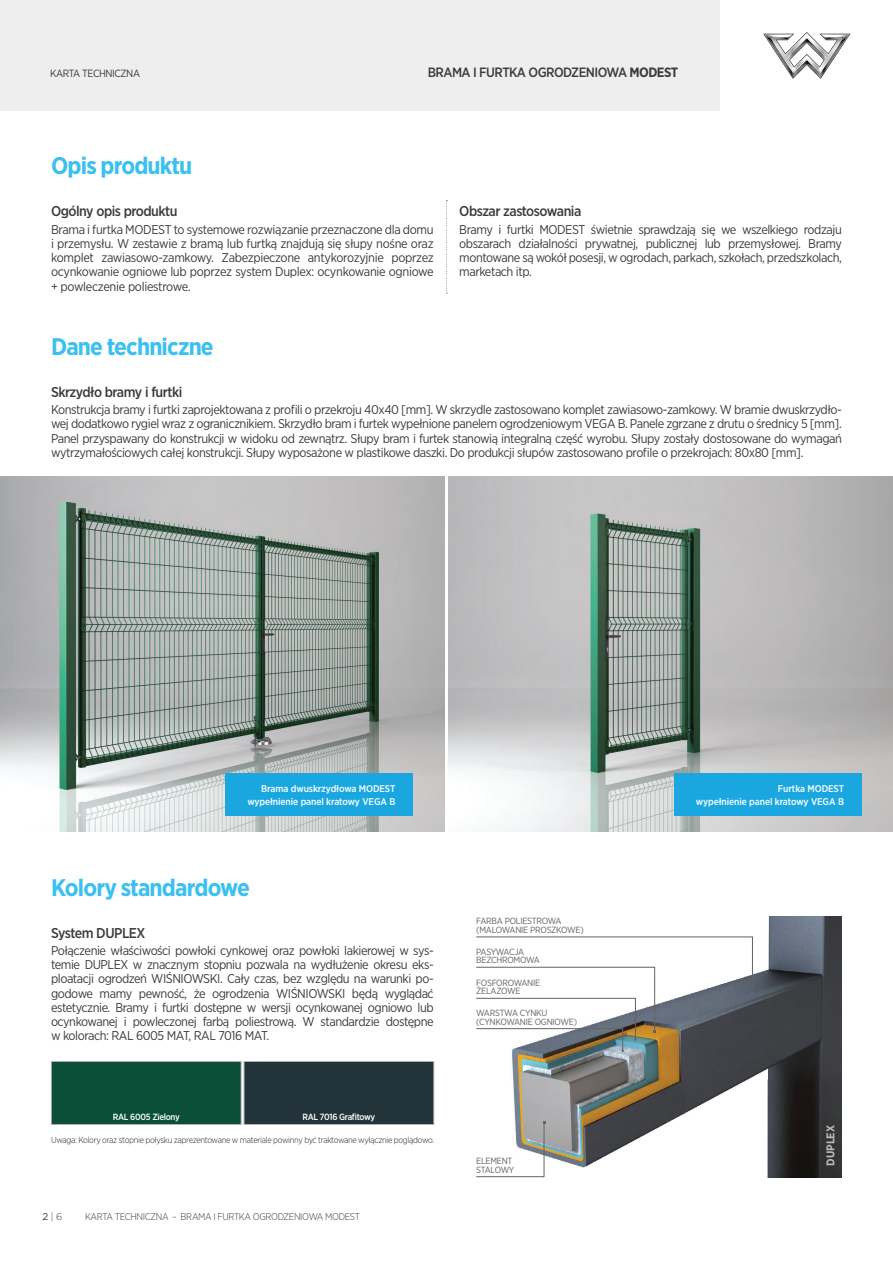
<style>
.page{position:relative;width:893px;height:1263px;background:#fff}
.page>*{position:absolute;margin:0;border:0;box-sizing:border-box;transform-origin:0 0}
.t1{font:700 24px "Gotham Narrow";letter-spacing:-.035em;color:#3bc0ef}
.t2{font:500 14.25px "Gotham Narrow";letter-spacing:-.035em;color:#3c3c3b}
.t3{font:500 13.5px "Gotham Narrow";letter-spacing:-.04em;color:#3c3c3b}
.t4{font:12.75px/14.2px "Gotham Narrow";letter-spacing:-.035em;color:#3c3c3b;text-align:justify}
.t5{font:700 11.25px "Gotham Narrow";letter-spacing:-.01em;color:#bcbcbb}
.t6{font:10.5px "Gotham Narrow";letter-spacing:-.04em;color:#3c3c3b}
.t7{font:500 9.75px/12.8px "Gotham Narrow";letter-spacing:-.01em;color:#fff;text-align:right}
.t8{font:300 9.75px "Gotham Narrow";letter-spacing:-.035em;color:#3c3c3b}
.t9{font:300 9.75px "Gotham";color:#3c3c3b}
.t10{font:9px/8.7px "Gotham Narrow";letter-spacing:-.025em;color:#636363}
.t11{font:500 9px "Gotham Narrow";letter-spacing:-.035em;color:#fff}
.t12{font:300 8.7px "Gotham Narrow";letter-spacing:-.035em;color:#231f20}
.s1{font-weight:700}
.s2{font-weight:400}
</style>
<div class="page">
<img style="left:0;top:477px;width:444px;height:355px">
<img style="left:449px;top:477px;width:444px;height:355px">
<div style="left:0;top:0;width:721px;height:111px;background:#eeeeef"></div>
<div style="left:225px;top:773px;width:187px;height:43px;background:#1aa7e0"></div>
<svg style="left:446px;top:200px;width:1px;height:94px"></svg>
<div style="left:674px;top:773px;width:187px;height:43px;background:#1aa7e0"></div>
<svg style="left:763px;top:32px;width:87px;height:47px"></svg>
<img style="left:476px;top:917px;width:366px;height:261px">
<div style="left:51px;top:1061px;width:190px;height:64px;background:#0b4f38"></div>
<div style="left:51px;top:1061px;width:190px;height:64px;border:1px solid #b2b2b2"></div>
<div style="left:244px;top:1061px;width:190px;height:64px;background:#223439"></div>
<div style="left:244px;top:1061px;width:190px;height:64px;border:1px solid #b2b2b2"></div>
<svg style="left:476px;top:936px;width:277px;height:116px"></svg>
<svg style="left:476px;top:1122px;width:69px;height:55px"></svg>
<p class="t6" style="left:50px;top:69px;width:91px">KARTA TECHNICZNA</p>
<p class="t3" style="left:428px;top:67px;width:252px">BRAMA I FURTKA OGRODZENIOWA <span class="s1">MODEST</span></p>
<h1 class="t1" style="left:51px;top:158px;width:143px">Opis produktu</h1>
<p class="t2" style="left:51px;top:206px;width:128px">Ogólny opis produktu</p>
<p class="t4" style="left:51px;top:223px;width:384px">Brama i furtka MODEST to systemowe rozwiązanie przeznaczone dla domu i przemysłu. W zestawie z bramą lub furtką znajdują się słupy nośne oraz komplet zawiasowo-zamkowy. Zabezpieczone antykorozyjnie poprzez ocynkowanie ogniowe lub poprzez system Duplex: ocynkowanie ogniowe + powleczenie poliestrowe.</p>
<h1 class="t1" style="left:51px;top:338px;width:164px">Dane techniczne</h1>
<p class="t2" style="left:459px;top:206px;width:124px">Obszar zastosowania</p>
<p class="t4" style="left:459px;top:223px;width:384px">Bramy i furtki MODEST świetnie sprawdzają się we wszelkiego rodzaju obszarach działalności prywatnej, publicznej lub przemysłowej. Bramy montowane są wokół posesji, w ogrodach, parkach, szkołach, przedszkolach, marketach itp.</p>
<p class="t2" style="left:51px;top:387px;width:133px">Skrzydło bramy i furtki</p>
<p class="t4" style="left:51px;top:403px;width:792px">Konstrukcja bramy i furtki zaprojektowana z profili o przekroju 40x40 [mm]. W skrzydle zastosowano komplet zawiasowo-zamkowy. W bramie dwuskrzydło&shy;wej dodatkowo rygiel wraz z ogranicznikiem. Skrzydło bram i furtek wypełnione panelem ogrodzeniowym VEGA B. Panele zgrzane z drutu o średnicy 5 [mm].<br>Panel przyspawany do konstrukcji w widoku od zewnątrz. Słupy bram i furtek stanowią integralną część wyrobu. Słupy zostały dostosowane do wymagań wytrzymałościowych całej konstrukcji. Słupy wyposażone w plastikowe daszki. Do produkcji słupów zastosowano profile o przekrojach: 80x80 [mm].</p>
<p class="t7" style="left:247px;top:783px;width:150px">Brama dwuskrzydłowa MODEST wypełnienie panel kratowy VEGA B</p>
<h1 class="t1" style="left:51px;top:879px;width:200px">Kolory standardowe</h1>
<p class="t2" style="left:51px;top:927px;width:96px">System DUPLEX</p>
<p class="t4" style="left:51px;top:944px;width:384px">Połączenie właściwości powłoki cynkowej oraz powłoki lakierowej w sys&shy;temie DUPLEX w znacznym stopniu pozwala na wydłużenie okresu eks&shy;ploatacji ogrodzeń WIŚNIOWSKI. Cały czas, bez względu na warunki po&shy;godowe mamy pewność, że ogrodzenia WIŚNIOWSKI będą wyglądać estetycznie. Bramy i furtki dostępne w wersji ocynkowanej ogniowo lub ocynkowanej i powleczonej farbą poliestrową. W standardzie dostępne w kolorach: RAL 6005 MAT, RAL 7016 MAT.</p>
<p class="t11" style="left:113px;top:1113px;width:68px">RAL 6005 Zielony</p>
<p class="t11" style="left:302px;top:1113px;width:74px">RAL 7016 Grafitowy</p>
<p class="t12" style="left:51px;top:1136px;width:385px">Uwaga: Kolory oraz stopnie połysku zaprezentowane w materiale powinny być traktowane wyłącznie poglądowo.</p>
<p class="t9" style="left:43px;top:1213px;width:21px"><span class="s2">2</span> | 6</p>
<p class="t8" style="left:85px;top:1213px;width:276px">KARTA TECHNICZNA – BRAMA I FURTKA OGRODZENIOWA MODEST</p>
<p class="t10" style="left:476px;top:917px;width:109px">FARBA POLIESTROWA (MALOWANIE PROSZKOWE)</p>
<p class="t10" style="left:476px;top:947px;width:65px">PASYWACJA<br>BEZCHROMOWA</p>
<p class="t10" style="left:476px;top:978px;width:66px">FOSFOROWANIE<br>ŻELAZOWE</p>
<p class="t10" style="left:476px;top:1009px;width:102px">WARSTWA CYNKU (CYNKOWANIE OGNIOWE)</p>
<p class="t10" style="left:476px;top:1157px;width:40px">ELEMENT<br>STALOWY</p>
<p class="t7" style="left:696px;top:783px;width:150px">Furtka MODEST<br>wypełnienie panel kratowy VEGA B</p>
<p class="t5" style="left:826px;top:1166px;width:42px;rotate:-90deg">DUPLEX</p>
</div>
